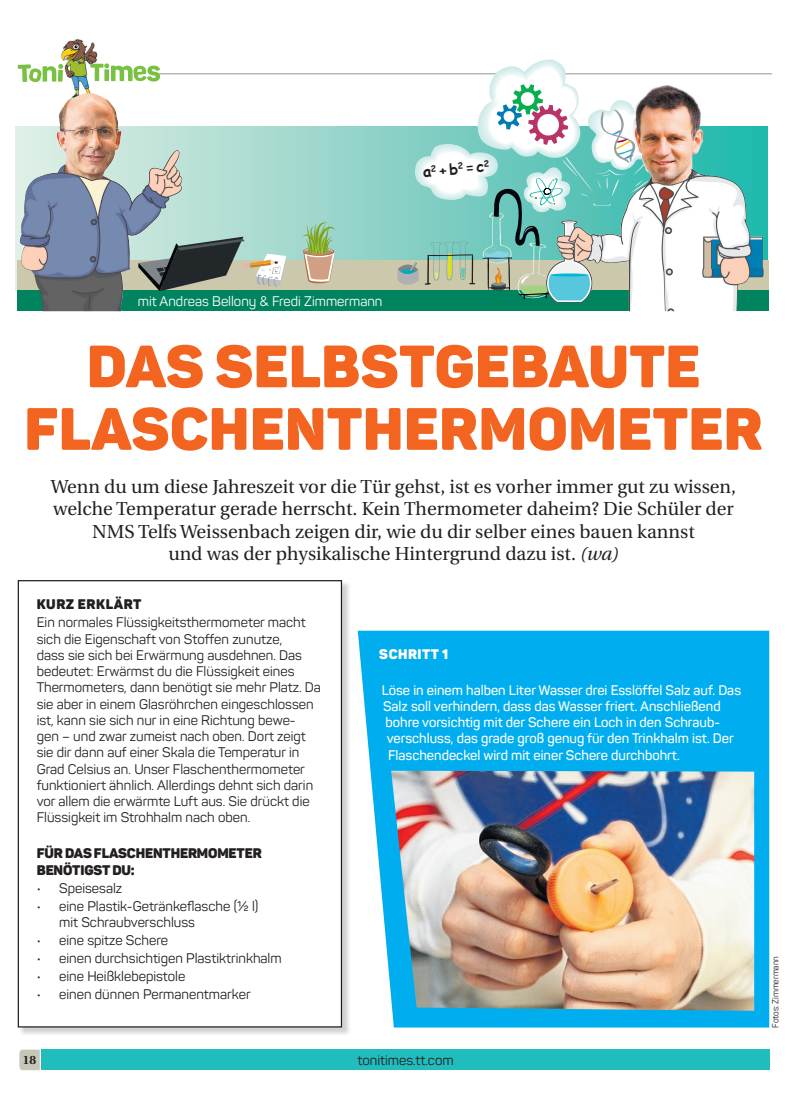
<style>
.page{position:relative;width:787px;height:1116px;background:#fff}
.page>*{position:absolute;margin:0;border:0;box-sizing:border-box;transform-origin:0 0}
.t1{font:900 58.75px/62.5px "Panton";letter-spacing:.01em;color:#f36421;text-align:center}
.t2{font:18.75px/22.5px "Utopia";color:#231f20;text-align:center}
.t3{font:700 15px "Comic Sans MS";color:#231f20}
.t4{font:13.75px/16.2px "Panton";color:#231f20}
.t5{font:600 13.75px "Panton";color:#fff}
.t6{font:900 13.75px/16.2px "Panton";letter-spacing:-.01em;color:#231f20}
.t7{font:13.75px "Panton";color:#fff}
.t8{font:900 13.75px "Panton";letter-spacing:.04em;color:#231f20}
.t9{font:900 13.75px "Panton";letter-spacing:.04em;color:#fff}
.t10{font:700 12px "Utopia";color:#231f20}
.t11{font:8.75px "Panton";letter-spacing:-.01em;color:#231f20}
.s1{font-style:italic}
</style>
<div class="page">
<hr style="left:155px;top:74px;width:617px;height:1px;background:#939598">
<img style="left:61px;top:39px;width:51px;height:66px">
<svg style="left:90px;top:63px;width:70px;height:19px"></svg>
<svg style="left:18px;top:64px;width:45px;height:19px"></svg>
<svg style="left:16px;top:126px;width:751px;height:165px;background:#a2cac5"></svg>
<svg style="left:17px;top:260px;width:751px;height:31px"></svg>
<svg style="left:17px;top:291px;width:751px;height:20px;background:#339177"></svg>
<img style="left:23px;top:93px;width:65px;height:126px">
<svg style="left:300px;top:222px;width:44px;height:62px;background:#b1bf9a"></svg>
<svg style="left:138px;top:237px;width:151px;height:54px;background:#86948a"></svg>
<svg style="left:397px;top:59px;width:257px;height:241px"></svg>
<img style="left:627px;top:85px;width:35px;height:120px">
<div style="left:42px;top:1050px;width:727px;height:20px;background:#21bdbd"></div>
<svg style="left:19px;top:1050px;width:21px;height:20px"></svg>
<svg style="left:358px;top:631px;width:411px;height:396px;background:#1ab6f0"></svg>
<img style="left:19px;top:581px;width:330px;height:453px">
<div style="left:18px;top:581px;width:323px;height:446px;background:#fff"></div>
<div style="left:18px;top:580px;width:324px;height:447px;border:1px solid #231f20"></div>
<img style="left:391px;top:771px;width:363px;height:240px">
<p class="t3" style="left:422px;top:161px;width:68px;rotate:-5deg">a<sup>2</sup>+b<sup>2</sup>=c<sup>2</sup></p>
<p class="t7" style="left:138px;top:293px;width:246px">mit Andreas Bellony &amp; Fredi Zimmermann</p>
<h1 class="t1" style="left:24px;top:334px;width:739px">DAS SELBSTGEBAUTE<br>FLASCHENTHERMOMETER</h1>
<p class="t2" style="left:51px;top:476px;width:687px">Wenn du um diese Jahreszeit vor die Tür gehst, ist es vorher immer gut zu wissen, welche Temperatur gerade herrscht. Kein Thermometer daheim? Die Schüler der NMS Telfs Weissenbach zeigen dir, wie du dir selber eines bauen kannst<br>und was der physikalische Hintergrund dazu ist. <span class="s1">(wa)</span></p>
<p class="t8" style="left:37px;top:595px;width:106px">KURZ ERKLÄRT</p>
<p class="t4" style="left:37px;top:614px;width:286px">Ein normales Flüssigkeitsthermometer macht sich die Eigenschaft von Stoffen zunutze,<br>dass sie sich bei Erwärmung ausdehnen. Das bedeutet: Erwärmst du die Flüssigkeit eines Thermometers, dann benötigt sie mehr Platz. Da sie aber in einem Glasröhrchen eingeschlossen ist, kann sie sich nur in eine Richtung bewe&shy;gen – und zwar zumeist nach oben. Dort zeigt sie dir dann auf einer Skala die Temperatur in Grad Celsius an. Unser Flaschenthermometer funktioniert ähnlich. Allerdings dehnt sich darin vor allem die erwärmte Luft aus. Sie drückt die Flüssigkeit im Strohhalm nach oben.</p>
<p class="t6" style="left:37px;top:845px;width:226px">FÜR DAS FLASCHENTHERMOMETER<br>BENÖTIGST DU:</p>
<p class="t4" style="left:37px;top:880px;width:87px">• Speisesalz</p>
<p class="t4" style="left:59px;top:898px;width:200px;text-indent:-22px">• eine Plastik-Getränkeflasche (½ l) mit Schraubverschluss</p>
<p class="t4" style="left:37px;top:932px;width:133px">• eine spitze Schere</p>
<p class="t4" style="left:37px;top:950px;width:246px">• einen durchsichtigen Plastiktrinkhalm</p>
<p class="t4" style="left:37px;top:968px;width:150px">• eine Heißklebepistole</p>
<p class="t4" style="left:37px;top:986px;width:215px">• einen dünnen Permanentmarker</p>
<p class="t9" style="left:379px;top:645px;width:70px">SCHRITT 1</p>
<p class="t5" style="left:382px;top:681px;width:361px">Löse in einem halben Liter Wasser drei Esslöffel Salz auf. Das</p>
<p class="t5" style="left:383px;top:697px;width:339px">Salz soll verhindern, dass das Wasser friert. Anschließend</p>
<p class="t5" style="left:385px;top:714px;width:336px">bohre vorsichtig mit der Schere ein Loch in den Schraub-</p>
<p class="t5" style="left:387px;top:730px;width:348px">verschluss, das grade groß genug für den Trinkhalm ist. Der</p>
<p class="t5" style="left:388px;top:746px;width:293px">Flaschendeckel wird mit einer Schere durchbohrt.</p>
<p class="t10" style="left:23px;top:1053px;width:15px">18</p>
<p class="t4" style="left:357px;top:1052px;width:98px">tonitimes.tt.com</p>
<p class="t11" style="left:770px;top:1027px;width:73px;rotate:-90deg">Fotos: Zimmermann</p>
</div>
